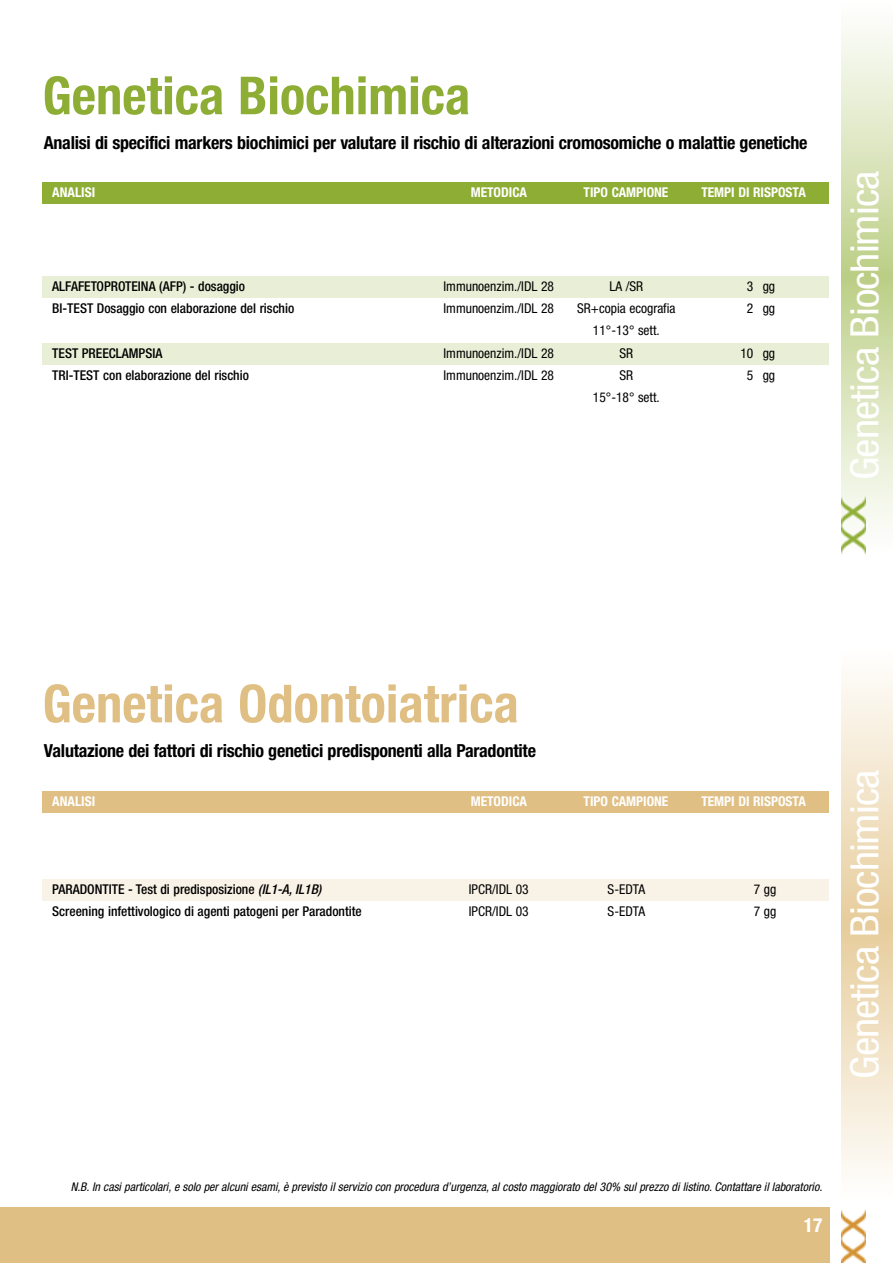
<style>
.page{position:relative;width:893px;height:1263px;background:#fff}
.page>*{position:absolute;margin:0;border:0;box-sizing:border-box;transform-origin:0 0}
.t1{font:700 condensed 52.5px "Helvetica Neue";color:#e0bf84}
.t2{font:700 condensed 52.5px "Helvetica Neue";color:#8ead34}
.t3{font:condensed 39.15px "Helvetica Neue LT Std";letter-spacing:-.025em;color:#fff;scale:1.11 1}
.t4{font:700 condensed 19.5px "Helvetica Neue LT Std";color:#fff}
.t5{font:700 condensed 18px "Helvetica Neue LT Std";letter-spacing:-.015em;color:#000}
.t6{font:500 condensed 13.5px "Helvetica Neue LT Std";color:#000}
.t7{font:condensed 13.5px "Helvetica Neue LT Std";color:#000}
.t8{font:700 condensed 13.5px "Helvetica Neue LT Std";color:#fff}
.t9{font:italic condensed 12px "Helvetica Neue LT Std";color:#000}
.s1{font-style:italic}
</style>
<div class="page">
<img style="left:842px;top:28px;width:51px;height:525px">
<div style="left:0;top:1208px;width:829px;height:55px;background:#e0bf84"></div>
<img style="left:842px;top:1210px;width:24px;height:53px">
<div style="left:43px;top:276px;width:786px;height:22px;background:#e8efd6"></div>
<div style="left:43px;top:344px;width:786px;height:21px;background:#e8efd6"></div>
<div style="left:43px;top:183px;width:786px;height:21px;background:#8ead34"></div>
<div style="left:43px;top:879px;width:786px;height:22px;background:#f9f2e6"></div>
<div style="left:43px;top:791px;width:786px;height:21px;background:#e0bf84"></div>
<h1 class="t2" style="left:43px;top:64px;width:429px">Genetica Biochimica</h1>
<h3 class="t5" style="left:44px;top:136px;width:765px">Analisi di specifici markers biochimici per valutare il rischio di alterazioni cromosomiche o malattie genetiche</h3>
<p class="t8" style="left:52px;top:188px;width:44px">ANALISI</p>
<p class="t8" style="left:471px;top:188px;width:58px">METODICA</p>
<p class="t8" style="left:584px;top:188px;width:86px">TIPO CAMPIONE</p>
<p class="t8" style="left:701px;top:188px;width:106px">TEMPI DI RISPOSTA</p>
<p class="t6" style="left:52px;top:281px;width:194px">ALFAFETOPROTEINA (AFP) - dosaggio</p>
<p class="t7" style="left:444px;top:281px;width:112px">Immunoenzim./IDL 28</p>
<p class="t7" style="left:609px;top:281px;width:35px">LA /SR</p>
<p class="t7" style="left:747px;top:281px;width:30px">3 gg</p>
<p class="t6" style="left:52px;top:303px;width:244px">BI-TEST Dosaggio con elaborazione del rischio</p>
<p class="t7" style="left:444px;top:303px;width:112px">Immunoenzim./IDL 28</p>
<p class="t7" style="left:577px;top:303px;width:100px">SR+copia ecografia</p>
<p class="t7" style="left:747px;top:303px;width:30px">2 gg</p>
<p class="t7" style="left:593px;top:326px;width:68px">11°-13° sett.</p>
<p class="t6" style="left:52px;top:348px;width:112px">TEST PREECLAMPSIA</p>
<p class="t7" style="left:444px;top:348px;width:112px">Immunoenzim./IDL 28</p>
<p class="t7" style="left:619px;top:348px;width:15px">SR</p>
<p class="t7" style="left:740px;top:348px;width:36px">10 gg</p>
<p class="t6" style="left:52px;top:370px;width:198px">TRI-TEST con elaborazione del rischio</p>
<p class="t7" style="left:444px;top:370px;width:112px">Immunoenzim./IDL 28</p>
<p class="t7" style="left:619px;top:370px;width:15px">SR</p>
<p class="t7" style="left:747px;top:370px;width:30px">5 gg</p>
<p class="t7" style="left:593px;top:393px;width:68px">15°-18° sett.</p>
<h2 class="t3" style="left:850px;top:480px;width:280px;rotate:-90deg">Genetica Biochimica</h2>
<h1 class="t1" style="left:43px;top:672px;width:478px">Genetica Odontoiatrica</h1>
<h3 class="t5" style="left:44px;top:744px;width:494px">Valutazione dei fattori di rischio genetici predisponenti alla Paradontite</h3>
<p class="t8" style="left:52px;top:796px;width:44px">ANALISI</p>
<p class="t8" style="left:471px;top:796px;width:58px">METODICA</p>
<p class="t8" style="left:584px;top:796px;width:86px">TIPO CAMPIONE</p>
<p class="t8" style="left:701px;top:796px;width:106px">TEMPI DI RISPOSTA</p>
<p class="t6" style="left:52px;top:884px;width:271px">PARADONTITE - Test di predisposizione <span class="s1">(IL1-A, IL1B)</span></p>
<p class="t7" style="left:469px;top:884px;width:61px">IPCR/IDL 03</p>
<p class="t7" style="left:608px;top:884px;width:39px">S-EDTA</p>
<p class="t7" style="left:754px;top:884px;width:24px">7 gg</p>
<p class="t6" style="left:52px;top:906px;width:311px">Screening infettivologico di agenti patogeni per Paradontite</p>
<p class="t7" style="left:469px;top:906px;width:61px">IPCR/IDL 03</p>
<p class="t7" style="left:608px;top:906px;width:39px">S-EDTA</p>
<p class="t7" style="left:754px;top:906px;width:24px">7 gg</p>
<h2 class="t3" style="left:850px;top:1079px;width:280px;rotate:-90deg">Genetica Biochimica</h2>
<p class="t9" style="left:71px;top:1182px;width:753px">N.B. In casi particolari, e solo per alcuni esami, è previsto il servizio con procedura d’urgenza, al costo maggiorato del 30% sul prezzo di listino. Contattare il laboratorio.</p>
<h3 class="t4" style="left:804px;top:1218px;width:20px">17</h3>
</div>
